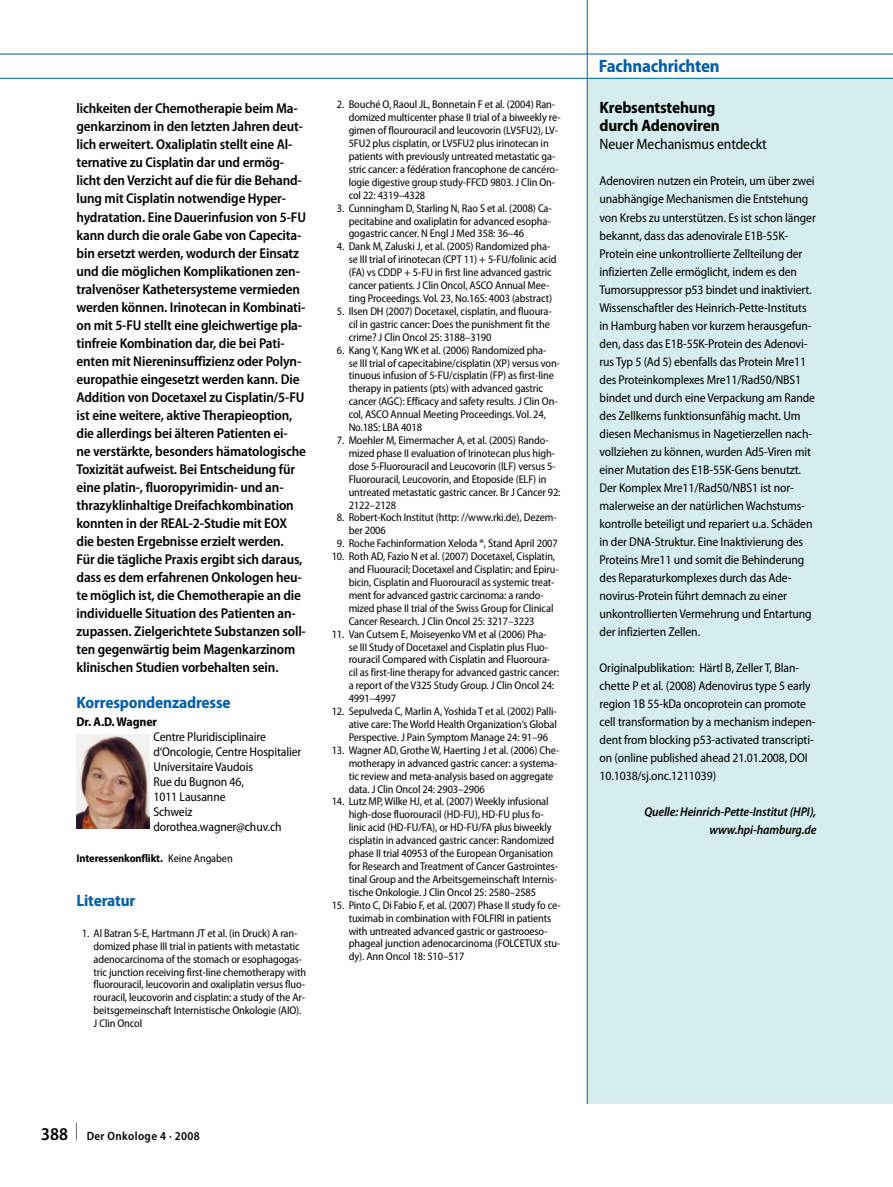
<style>
.page{position:relative;width:893px;height:1187px;background:#fff}
.page>*{position:absolute;margin:0;border:0;box-sizing:border-box;transform-origin:0 0}
._001_rubrik{font:700 semi-condensed 18px "Myriad Pro";letter-spacing:-.01em;color:#005da8}
._302_BB_FN_headline{font:700 semi-condensed 16.5px/18px "Myriad Pro";letter-spacing:-.01em;color:#000}
._999_012_u1_12ptVor{font:700 semi-condensed 16.5px "Myriad Pro";letter-spacing:-.01em;color:#005da8}
._999_012_u1_12ptVorN{font:700 semi-condensed 16.5px "Myriad Pro";letter-spacing:-.01em;color:#005da8}
._303_BB_FN_subhead{font:semi-condensed 15px "Myriad Pro";letter-spacing:-.01em;color:#000}
._019_fazit{font:600 semi-condensed 14.25px/18px "Myriad Pro";letter-spacing:-.01em;color:#000}
._306_BB_FN_text_ohne{font:semi-condensed 12.75px/18px "Myriad Pro";letter-spacing:-.01em;color:#000}
._022_autorenadresse{font:semi-condensed 12.75px/15px "Myriad Pro";letter-spacing:-.01em;color:#000}
._308_BB_FN_autor_que{font:italic 600 semi-condensed 12.75px/18px "Myriad Pro";letter-spacing:-.01em;color:#000;text-align:right}
._021_autorenname{font:700 semi-condensed 12.75px "Myriad Pro";letter-spacing:-.01em;color:#000}
.t1{font:600 semi-condensed 12px "Myriad Pro";letter-spacing:.03em;color:#000}
._023_literatur{font:semi-condensed 11.25px/12.9px "Myriad Pro";letter-spacing:-.01em;color:#000}
._044_kleinsatz_artik{font:700 semi-condensed 11.25px "Myriad Pro";letter-spacing:-.01em;color:#000}
.s1{font-weight:400}
.s2{font-size:18px}
</style>
<div class="page">
<img style="left:77px;top:734px;width:72px;height:94px">
<div style="left:587px;top:78px;width:306px;height:1025px;background:#d5edee"></div>
<hr style="left:587px;top:0;width:1px;height:1103px;background:#005da8">
<hr style="left:0;top:54px;width:893px;height:1px;background:#005da8">
<hr style="left:0;top:78px;width:893px;height:1px;background:#005da8">
<p class="_019_fazit" style="left:77px;top:100px;width:231px">lichkeiten der Chemotherapie beim Ma&shy;genkarzinom in den letzten Jahren deut&shy;lich erweitert. Oxaliplatin stellt eine Al&shy;ternative zu Cisplatin dar und ermög&shy;licht den Verzicht auf die für die Behand&shy;lung mit Cisplatin notwendige Hyper&shy;hydratation. Eine Dauerinfusion von 5-FU kann durch die orale Gabe von Capecita&shy;bin ersetzt werden, wodurch der Einsatz und die möglichen Komplikationen zen&shy;tralvenöser Kathetersysteme vermieden werden können. Irinotecan in Kombinati&shy;on mit 5-FU stellt eine gleichwertige pla&shy;tinfreie Kombination dar, die bei Pati&shy;enten mit Niereninsuffizienz oder Polyn&shy;europathie eingesetzt werden kann. Die Addition von Docetaxel zu Cisplatin/5-FU ist eine weitere, aktive Therapieoption, die allerdings bei älteren Patienten ei-<br>ne verstärkte, besonders hämatologische Toxizität aufweist. Bei Entscheidung für eine platin-, fluoropyrimidin- und an&shy;thrazyklinhaltige Dreifachkombination konnten in der REAL-2-Studie mit EOX die besten Ergebnisse erzielt werden.<br>Für die tägliche Praxis ergibt sich daraus, dass es dem erfahrenen Onkologen heu&shy;te möglich ist, die Chemotherapie an die individuelle Situation des Patienten an&shy;zupassen. Zielgerichtete Substanzen soll&shy;ten gegenwärtig beim Magenkarzinom klinischen Studien vorbehalten sein.</p>
<p class="_999_012_u1_12ptVor" style="left:77px;top:693px;width:156px">Korrespondenzadresse</p>
<p class="_021_autorenname" style="left:77px;top:714px;width:82px">Dr. A.D. Wagner</p>
<p class="_022_autorenadresse" style="left:153px;top:729px;width:149px">Centre Pluridisciplinaire d‘Oncologie, Centre Hospitalier<br>Universitaire Vaudois</p>
<p class="_022_autorenadresse" style="left:154px;top:774px;width:92px">Rue du Bugnon 46,<br>1011 Lausanne</p>
<p class="_022_autorenadresse" style="left:154px;top:804px;width:40px">Schweiz</p>
<p class="_022_autorenadresse" style="left:154px;top:819px;width:130px">dorothea.wagner@chuv.ch</p>
<p class="_044_kleinsatz_artik" style="left:77px;top:852px;width:158px">Interessenkonflikt. <span class="s1">Keine Angaben</span></p>
<p class="_999_012_u1_12ptVorN" style="left:77px;top:891px;width:60px">Literatur</p>
<p class="_023_literatur" style="left:94px;top:926px;width:214px;text-indent:-12px">1. Al Batran S-E, Hartmann JT et al. (in Druck) A ran&shy;domized phase III trial in patients with metastatic adenocarcinoma of the stomach or esophagogas&shy;tric junction receiving first-line chemotherapy with fluorouracil, leucovorin and oxaliplatin versus fluo&shy;rouracil, leucovorin and cisplatin: a study of the Ar&shy;beitsgemeinschaft Internistische Onkologie (AIO).<br>J Clin Oncol</p>
<p class="_023_literatur" style="left:349px;top:98px;width:214px;text-indent:-12px">2. Bouché O, Raoul JL, Bonnetain F et al. (2004) Ran&shy;domized multicenter phase II trial of a biweekly re&shy;gimen of flourouracil and leucovorin (LV5FU2), LV-5FU2 plus cisplatin, or LV5FU2 plus irinotecan in patients with previously untreated metastatic ga&shy;stric cancer: a fédération francophone de cancéro&shy;logie digestive group study-FFCD 9803. J Clin On&shy;col 22: 4319–4328</p>
<p class="_023_literatur" style="left:349px;top:202px;width:205px;text-align:justify;text-indent:-12px">3. Cunningham D, Starling N, Rao S et al. (2008) Ca&shy;pecitabine and oxaliplatin for advanced esopha&shy;gogastric cancer. N Engl J Med 358: 36–46</p>
<p class="_023_literatur" style="left:349px;top:240px;width:209px;text-indent:-12px">4. Dank M, Zaluski J, et al. (2005) Randomized pha&shy;se III trial of irinotecan (CPT 11) + 5-FU/folinic acid (FA) vs CDDP + 5-FU in first line advanced gastric cancer patients. J Clin Oncol, ASCO Annual Mee&shy;ting Proceedings. Vol. 23, No.16S: 4003 (abstract)</p>
<p class="_023_literatur" style="left:349px;top:305px;width:205px;text-indent:-12px">5. Ilsen DH (2007) Docetaxel, cisplatin, and fluoura&shy;cil in gastric cancer: Does the punishment fit the crime? J Clin Oncol 25: 3188–3190</p>
<p class="_023_literatur" style="left:349px;top:343px;width:213px;text-indent:-12px">6. Kang Y, KangWK et al. (2006) Randomized pha-<br>se III trial of capecitabine/cisplatin (XP) versus von&shy;tinuous infusion of 5-FU/cisplatin (FP) as first-line therapy in patients (pts) with advanced gastric cancer (AGC): Efficacy and safety results. J Clin On&shy;col, ASCO Annual Meeting Proceedings. Vol. 24, No.18S: LBA 4018</p>
<p class="_023_literatur" style="left:349px;top:434px;width:213px;text-indent:-12px">7. Moehler M, Eimermacher A, et al. (2005) Rando&shy;mized phase II evaluation of Irinotecan plus high&shy;dose 5-Fluorouracil and Leucovorin (ILF) versus 5- Fluorouracil, Leucovorin, and Etoposide (ELF) in untreated metastatic gastric cancer. Br J Cancer 92:<br>2122–2128</p>
<p class="_023_literatur" style="left:349px;top:511px;width:210px;text-indent:-12px">8. Robert-Koch Institut (http: //www.rki.de), Dezem&shy;ber 2006</p>
<p class="_023_literatur" style="left:337px;top:537px;width:222px">9. Roche Fachinformation Xeloda ®, Stand April 2007</p>
<p class="_023_literatur" style="left:349px;top:550px;width:211px;text-indent:-17px">10. Roth AD, Fazio N et al. (2007) Docetaxel, Cisplatin, and Fluouracil; Docetaxel and Cisplatin; and Epiru&shy;bicin, Cisplatin and Fluorouracil as systemic treat&shy;ment for advanced gastric carcinoma: a rando&shy;mized phase II trial of the Swiss Group for Clinical Cancer Research. J Clin Oncol 25: 3217–3223</p>
<p class="_023_literatur" style="left:349px;top:627px;width:212px;text-indent:-17px">11. Van Cutsem E, Moiseyenko VM et al (2006) Pha-<br>se III Study of Docetaxel and Cisplatin plus Fluo&shy;rouracil Compared with Cisplatin and Fluoroura&shy;cil as first-line therapy for advanced gastric cancer: a report of the V325 Study Group. J Clin Oncol 24:<br>4991–4997</p>
<p class="_023_literatur" style="left:349px;top:705px;width:210px;text-align:justify;text-indent:-17px">12. Sepulveda C, Marlin A, Yoshida T et al. (2002) Palli&shy;ative care: TheWorld Health Organization‘s Global Perspective. J Pain Symptom Manage 24: 91–96</p>
<p class="_023_literatur" style="left:349px;top:743px;width:212px;text-indent:-17px">13. Wagner AD, GrotheW, Haerting J et al. (2006) Che&shy;motherapy in advanced gastric cancer: a systema&shy;tic review and meta-analysis based on aggregate data. J Clin Oncol 24: 2903–2906</p>
<p class="_023_literatur" style="left:349px;top:795px;width:211px;text-indent:-17px">14. Lutz MP,Wilke HJ, et al. (2007)Weekly infusional high-dose fluorouracil (HD-FU), HD-FU plus fo&shy;linic acid (HD-FU/FA), or HD-FU/FA plus biweekly cisplatin in advanced gastric cancer: Randomized phase II trial 40953 of the European Organisation for Research and Treatment of Cancer Gastrointes&shy;tinal Group and the Arbeitsgemeinschaft Internis&shy;tische Onkologie. J Clin Oncol 25: 2580–2585</p>
<p class="_023_literatur" style="left:349px;top:898px;width:214px;text-indent:-17px">15. Pinto C, Di Fabio F, et al. (2007) Phase II study fo ce&shy;tuximab in combination with FOLFIRI in patients with untreated advanced gastric or gastrooeso&shy;phageal junction adenocarcinoma (FOLCETUX stu&shy;dy). Ann Oncol 18: 510–517</p>
<p class="t1" style="left:41px;top:1129px;width:160px"><span class="s2">388 </span><sup>|</sup> Der Onkologe 4 · 2008</p>
<p class="_001_rubrik" style="left:599px;top:55px;width:123px">Fachnachrichten</p>
<p class="_302_BB_FN_headline" style="left:600px;top:99px;width:122px">Krebsentstehung durch Adenoviren</p>
<p class="_303_BB_FN_subhead" style="left:600px;top:136px;width:169px">Neuer Mechanismus entdeckt</p>
<p class="_306_BB_FN_text_ohne" style="left:600px;top:172px;width:218px">Adenoviren nutzen ein Protein, um über zwei unabhängige Mechanismen die Entstehung von Krebs zu unterstützen. Es ist schon länger bekannt, dass das adenovirale E1B-55K-Protein eine unkontrollierte Zellteilung der infizierten Zelle ermöglicht, indem es den Tumorsuppressor p53 bindet und inaktiviert.</p>
<p class="_306_BB_FN_text_ohne" style="left:600px;top:298px;width:217px">Wissenschaftler des Heinrich-Pette-Instituts in Hamburg haben vor kurzem herausgefun&shy;den, dass das E1B-55K-Protein des Adenovi&shy;rus Typ 5 (Ad 5) ebenfalls das Protein Mre11 des Proteinkomplexes Mre11/Rad50/NBS1 bindet und durch eine Verpackung am Rande des Zellkerns funktionsunfähig macht. Um diesen Mechanismus in Nagetierzellen nach&shy;vollziehen zu können, wurden Ad5-Viren mit einer Mutation des E1B-55K-Gens benutzt.</p>
<p class="_306_BB_FN_text_ohne" style="left:600px;top:478px;width:214px">Der Komplex Mre11/Rad50/NBS1 ist nor&shy;malerweise an der natürlichenWachstums&shy;kontrolle beteiligt und repariert u.a. Schäden in der DNA-Struktur. Eine Inaktivierung des Proteins Mre11 und somit die Behinderung des Reparaturkomplexes durch das Ade&shy;novirus-Protein führt demnach zu einer unkontrollierten Vermehrung und Entartung der infizierten Zellen.</p>
<p class="_306_BB_FN_text_ohne" style="left:600px;top:658px;width:217px">Originalpublikation: Härtl B, Zeller T, Blan&shy;chette P et al. (2008) Adenovirus type 5 early region 1B 55-kDa oncoprotein can promote cell transformation by a mechanism indepen&shy;dent from blocking p53-activated transcripti&shy;on (online published ahead 21.01.2008, DOI 10.1038/sj.onc.1211039)</p>
<p class="_308_BB_FN_autor_que" style="left:644px;top:802px;width:174px">Quelle: Heinrich-Pette-Institut (HPI), www.hpi-hamburg.de</p>
</div>
